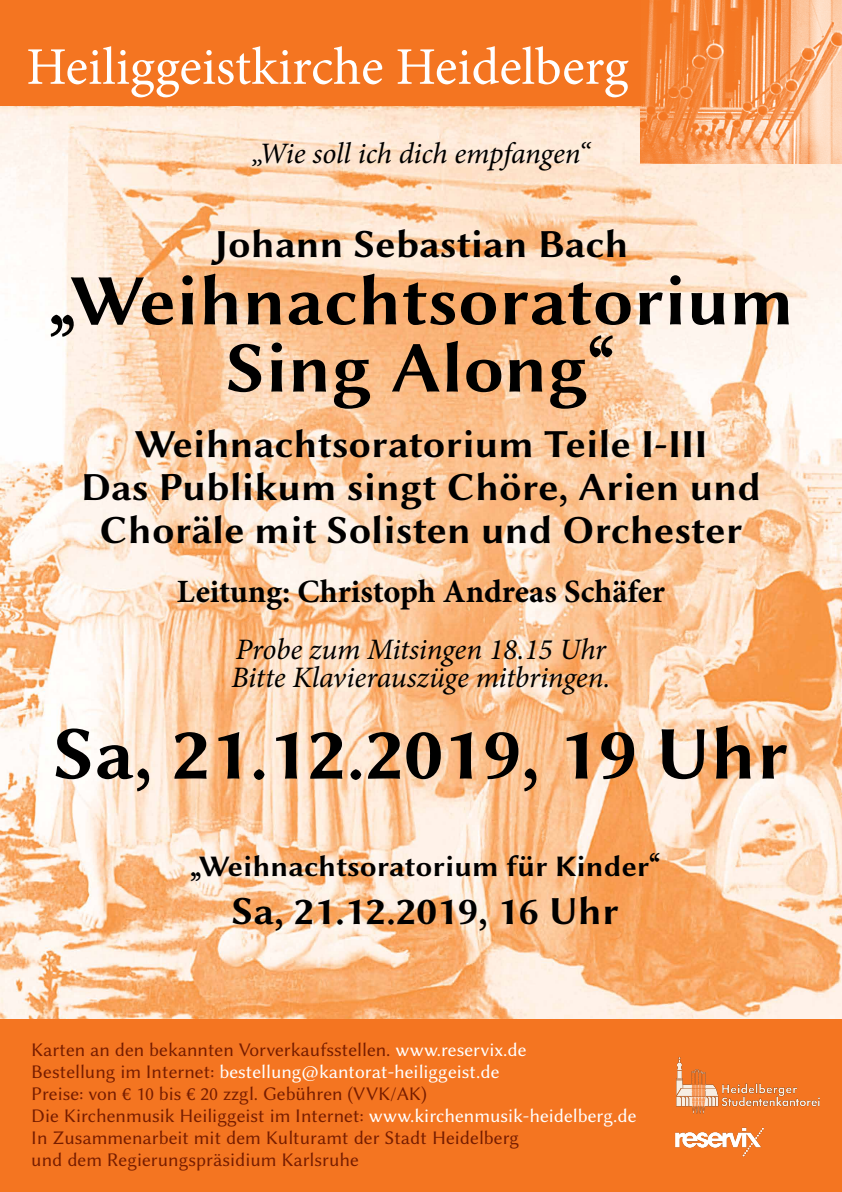
<style>
.page{position:relative;width:842px;height:1192px;background:#fff}
.page>*{position:absolute;margin:0;border:0;box-sizing:border-box;transform-origin:0 0}
.t1{font:75.9px "Lin Biolinum OB";color:#000}
.t2{font:72.5px/67.2px "Lin Biolinum OB";color:#000;text-align:center}
.t3{font:52.9px "Minion Pro";color:#fff}
.t4{font:40px/43px "Lin Biolinum OB";color:#000;text-align:center}
.t5{font:700 32.55px "Minion Pro";color:#000}
.t6{font:30px "Lin Biolinum OB";color:#000}
.t7{font:italic 29.7px/27.6px "Minion Pro";letter-spacing:-.01em;color:#000}
.t8{font:19.4px/21.8px "Lin Biolinum O";color:#771d00}
.s1{color:#fff}
</style>
<div class="page">
<img style="left:0;top:105px;width:842px;height:914px">
<img style="left:640px;top:0;width:202px;height:163px">
<div style="left:0;top:1019px;width:842px;height:173px;background:#f47521"></div>
<div style="left:0;top:0;width:640px;height:105px;background:#f47521"></div>
<img style="left:676px;top:1057px;width:143px;height:56px">
<img style="left:675px;top:1113px;width:89px;height:44px">
<h3 class="t3" style="left:26px;top:31px;width:604px">Heiliggeistkirche Heidelberg</h3>
<h3 class="t7" style="left:252px;top:140px;width:339px">„Wie soll ich dich empfangen“</h3>
<h3 class="t4" style="left:213px;top:220px;width:417px">Johann Sebastian Bach</h3>
<h2 class="t2" style="left:48px;top:263px;width:748px">„Weihnachtsoratorium<br>Sing Along“</h2>
<h3 class="t4" style="left:81px;top:421px;width:682px">Weihnachtsoratorium Teile I-III<br>Das Publikum singt Chöre, Arien und<br>Choräle mit Solisten und Orchester</h3>
<h3 class="t5" style="left:177px;top:568px;width:489px">Leitung: Christoph Andreas Schäfer</h3>
<h3 class="t7" style="left:231px;top:636px;width:381px">Probe zum Mitsingen 18.15 Uhr<br>Bitte Klavierauszüge mitbringen.</h3>
<h1 class="t1" style="left:54px;top:701px;width:736px">Sa, 21.12.2019, 19 Uhr</h1>
<h3 class="t6" style="left:190px;top:845px;width:472px">„Weihnachtsoratorium für Kinder“</h3>
<h3 class="t4" style="left:232px;top:887px;width:389px">Sa, 21.12.2019, 16 Uhr</h3>
<p class="t8" style="left:31px;top:1039px;width:607px">Karten an den bekannten Vorverkaufsstellen. <span class="s1">www.reservix.de<br></span>Bestellung im Internet: <span class="s1">bestellung@kantorat-heiliggeist.de<br></span>Preise: von € 10 bis € 20 zzgl. Gebühren (VVK/AK)<br>Die Kirchenmusik Heiliggeist im Internet: <span class="s1">www.kirchenmusik-heidelberg.de</span></p>
<p class="t8" style="left:31px;top:1127px;width:489px">In Zusammenarbeit mit dem Kulturamt der Stadt Heidelberg und dem Regierungspräsidium Karlsruhe</p>
</div>
